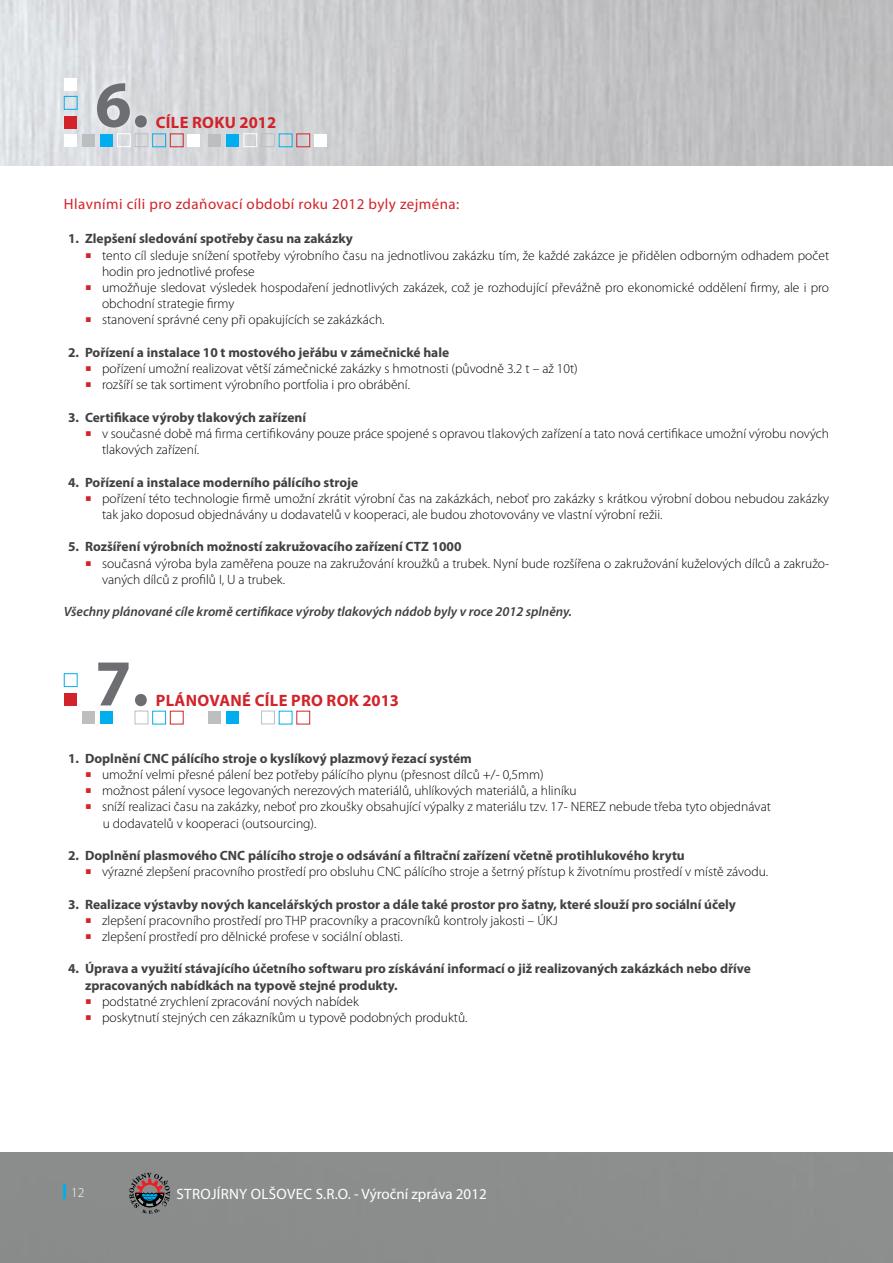
<style>
.page{position:relative;width:893px;height:1263px;background:#fff}
.page>*{position:absolute;margin:0;border:0;box-sizing:border-box;transform-origin:0 0}
.t1{font:700 66px "Myriad Pro";color:#6d6e71}
.t2{font:700 16.5px "Myriad Pro";letter-spacing:.02em;color:#d2232a}
.t3{font:15px "Myriad Pro";letter-spacing:.03em;color:#d2232a}
.t4{font:15px "Myriad Pro";letter-spacing:.02em;color:#fff}
.t5{font:300 13.5px/16.2px "Myriad Pro";color:#000}
.t6{font:700 13.5px/16.2px "Myriad Pro";color:#414042}
.t7{font:italic 600 13.5px "Myriad Pro";color:#414042}
.t8{font:300 13.5px "Myriad Pro";color:#fff}
</style>
<div class="page">
<img style="left:0;top:0;width:893px;height:1263px">
<div style="left:64px;top:78px;width:13px;height:13px;background:#fff"></div>
<div style="left:64px;top:116px;width:13px;height:13px;background:#d2232a"></div>
<div style="left:64px;top:96px;width:14px;height:14px;border:1px solid #00aeef"></div>
<div style="left:64px;top:134px;width:13px;height:13px;background:#fff"></div>
<div style="left:82px;top:134px;width:13px;height:13px;background:#bcbec0"></div>
<div style="left:100px;top:134px;width:13px;height:13px;background:#00aeef"></div>
<div style="left:117px;top:133px;width:14px;height:14px;border:1px solid #fff"></div>
<div style="left:135px;top:133px;width:13px;height:14px;border:1px solid #bcbec0"></div>
<div style="left:152px;top:133px;width:14px;height:14px;border:1px solid #00aeef"></div>
<div style="left:187px;top:134px;width:13px;height:13px;background:#fff"></div>
<div style="left:170px;top:133px;width:14px;height:14px;border:1px solid #d2232a"></div>
<div style="left:208px;top:134px;width:13px;height:13px;background:#bcbec0"></div>
<div style="left:226px;top:134px;width:13px;height:13px;background:#00aeef"></div>
<div style="left:243px;top:133px;width:14px;height:14px;border:1px solid #fff"></div>
<div style="left:261px;top:133px;width:14px;height:14px;border:1px solid #bcbec0"></div>
<div style="left:296px;top:133px;width:14px;height:14px;border:1px solid #d2232a"></div>
<div style="left:314px;top:134px;width:13px;height:13px;background:#fff"></div>
<div style="left:0;top:166px;width:893px;height:985px;background:#fff"></div>
<svg style="left:129px;top:1173px;width:41px;height:41px;background:#6e6568"></svg>
<svg style="left:64px;top:1184px;width:2px;height:14px"></svg>
<div style="left:87px;top:74px;width:69px;height:62px;background:#fff;opacity:.75"></div>
<div style="left:64px;top:693px;width:13px;height:13px;background:#d2232a"></div>
<div style="left:64px;top:673px;width:14px;height:14px;border:1px solid #00aeef"></div>
<div style="left:82px;top:711px;width:13px;height:13px;background:#bcbec0"></div>
<div style="left:100px;top:711px;width:13px;height:13px;background:#00aeef"></div>
<div style="left:135px;top:710px;width:13px;height:14px;border:1px solid #bcbec0"></div>
<div style="left:152px;top:711px;width:14px;height:13px;border:1px solid #00aeef"></div>
<div style="left:170px;top:711px;width:14px;height:13px;border:1px solid #d2232a"></div>
<div style="left:208px;top:711px;width:13px;height:13px;background:#bcbec0"></div>
<div style="left:226px;top:711px;width:13px;height:13px;background:#00aeef"></div>
<div style="left:261px;top:710px;width:14px;height:14px;border:1px solid #bcbec0"></div>
<div style="left:296px;top:711px;width:14px;height:13px;border:1px solid #d2232a"></div>
<h1 class="t1" style="left:95px;top:62px;width:55px">6.</h1>
<p class="t2" style="left:156px;top:111px;width:122px">cíle roku 2012</p>
<p class="t3" style="left:64px;top:195px;width:397px">Hlavními cíli pro zdaňovací období roku 2012 byly zejména:</p>
<p class="t6" style="left:68px;top:230px;width:286px">1. Zlepšení sledování spotřeby času na zakázky</p>
<p class="t5" style="left:102px;top:247px;width:729px">tento cíl sleduje snížení spotřeby výrobního času na jednotlivou zakázku tím, že každé zakázce je přidělen odborným odhadem počet hodin pro jednotlivé profese<br>umožňuje sledovat výsledek hospodaření jednotlivých zakázek, což je rozhodující převážně pro ekonomické oddělení firmy, ale i pro obchodní strategie firmy<br>stanovení správné ceny při opakujících se zakázkách.</p>
<p class="t6" style="left:68px;top:344px;width:383px">2. Pořízení a instalace 10 t mostového jeřábu v zámečnické hale</p>
<p class="t5" style="left:102px;top:360px;width:477px">pořízení umožní realizovat větší zámečnické zakázky s hmotnosti (původně 3.2 t – až 10t) rozšíří se tak sortiment výrobního portfolia i pro obrábění.</p>
<p class="t6" style="left:68px;top:409px;width:240px">3. Certifikace výroby tlakových zařízení</p>
<p class="t5" style="left:102px;top:425px;width:729px">v současné době má firma certifikovány pouze práce spojené s opravou tlakových zařízení a tato nová certifikace umožní výrobu nových tlakových zařízení.</p>
<p class="t6" style="left:68px;top:473px;width:292px">4. Pořízení a instalace moderního pálícího stroje</p>
<p class="t5" style="left:102px;top:490px;width:729px">pořízení této technologie firmě umožní zkrátit výrobní čas na zakázkách, neboť pro zakázky s krátkou výrobní dobou nebudou zakázky tak jako doposud objednávány u dodavatelů v kooperaci, ale budou zhotovovány ve vlastní výrobní režii.</p>
<p class="t6" style="left:68px;top:538px;width:395px">5. Rozšíření výrobních možností zakružovacího zařízení CTZ 1000</p>
<p class="t5" style="left:102px;top:555px;width:729px">současná výroba byla zaměřena pouze na zakružování kroužků a trubek. Nyní bude rozšířena o zakružování kuželových dílců a zakružo&shy;vaných dílců z profilů I, U a trubek.</p>
<p class="t7" style="left:64px;top:603px;width:510px">Všechny plánované cíle kromě certifikace výroby tlakových nádob byly v roce 2012 splněny.</p>
<h1 class="t1" style="left:95px;top:640px;width:55px">7.</h1>
<p class="t2" style="left:156px;top:690px;width:245px">plánované cíle pro rok 2013</p>
<p class="t6" style="left:68px;top:750px;width:405px">1. Doplnění CNC pálícího stroje o kyslíkový plazmový řezací systém</p>
<p class="t5" style="left:102px;top:766px;width:670px">umožní velmi přesné pálení bez potřeby pálícího plynu (přesnost dílců +/- 0,5mm)<br>možnost pálení vysoce legovaných nerezových materiálů, uhlíkových materiálů, a hliníku<br>sníží realizaci času na zakázky, neboť pro zkoušky obsahující výpalky z materiálu tzv. 17- NEREZ nebude třeba tyto objednávat u dodavatelů v kooperaci (outsourcing).</p>
<p class="t6" style="left:68px;top:847px;width:618px">2. Doplnění plasmového CNC pálícího stroje o odsávání a filtrační zařízení včetně protihlukového krytu</p>
<p class="t5" style="left:102px;top:863px;width:668px">výrazné zlepšení pracovního prostředí pro obsluhu CNC pálícího stroje a šetrný přístup k životnímu prostředí v místě závodu.</p>
<p class="t6" style="left:68px;top:895px;width:669px">3. Realizace výstavby nových kancelářských prostor a dále také prostor pro šatny, které slouží pro sociální účely</p>
<p class="t5" style="left:102px;top:912px;width:457px">zlepšení pracovního prostředí pro THP pracovníky a pracovníků kontroly jakosti – ÚKJ zlepšení prostředí pro dělnické profese v sociální oblasti.</p>
<p class="t6" style="left:85px;top:960px;width:667px;text-indent:-17px">4. Úprava a využití stávajícího účetního softwaru pro získávání informací o již realizovaných zakázkách nebo dříve zpracovaných nabídkách na typově stejné produkty.</p>
<p class="t5" style="left:102px;top:993px;width:367px">podstatné zrychlení zpracování nových nabídek<br>poskytnutí stejných cen zákazníkům u typově podobných produktů.</p>
<p class="t8" style="left:71px;top:1184px;width:15px">12</p>
<p class="t4" style="left:177px;top:1184px;width:312px">Strojírny Olšovec s.r.o. - Výroční zpráva 2012</p>
</div>
